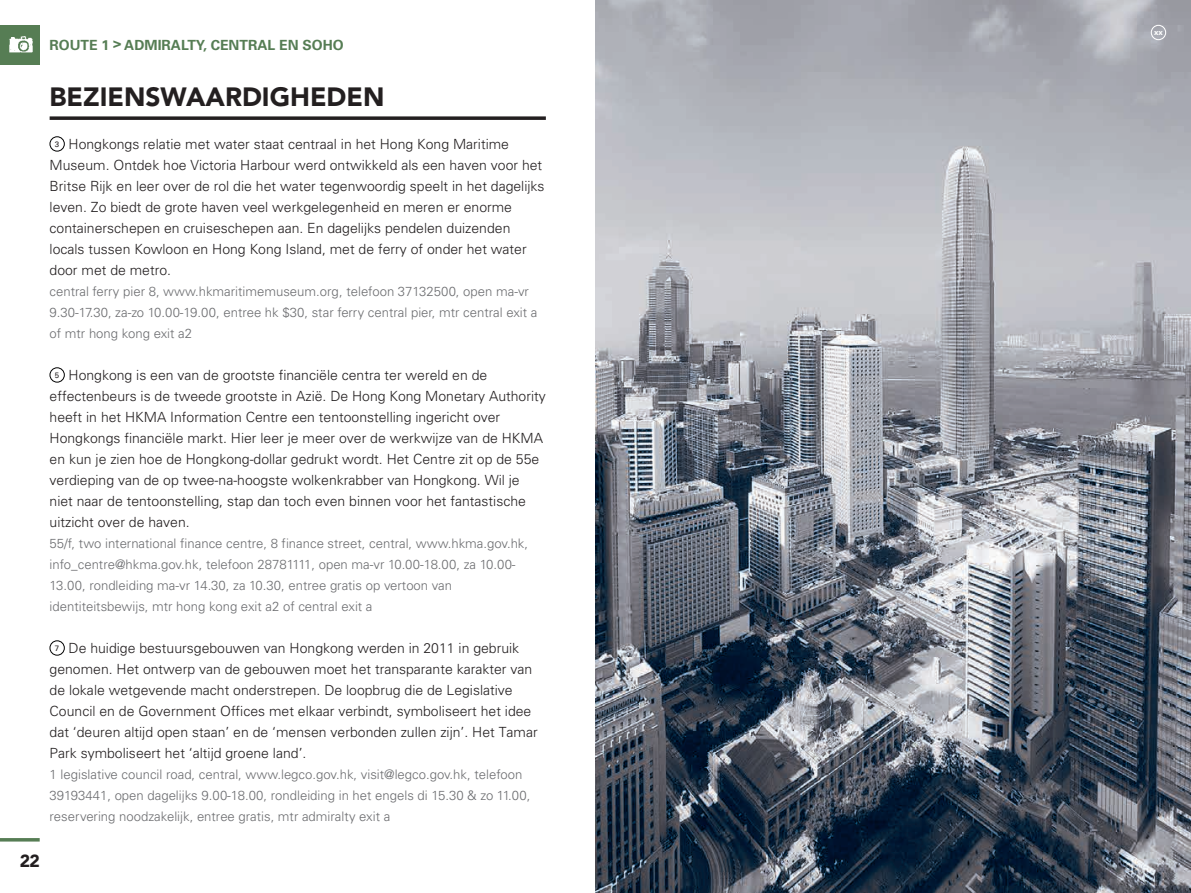
<style>
.page{position:relative;width:1191px;height:893px;background:#fff}
.page>*{position:absolute;margin:0;border:0;box-sizing:border-box;transform-origin:0 0}
.t1{font:900 26.25px "Avenir LT Std";color:#231f20}
.t2{font:900 17.5px "Avenir LT Std";color:#231f20}
.t3{font:300 14px/21px "Univers LT Std";color:#231f20}
.t4{font:700 14px "Univers LT Std";color:#567d54}
.t5{font:300 13.12px/21px "Univers LT Std";color:#6c6d70}
.t6{font:700 7.88px "Univers LT Std";color:#fff}
.s1{font-weight:400;font-size:7.88px}
</style>
<div class="page">
<img style="left:595px;top:0;width:596px;height:893px">
<hr style="left:0;top:838px;width:40px;height:3px;background:#567d54">
<div style="left:0;top:25px;width:40px;height:39px;background:#567d54"></div>
<img style="left:9px;top:36px;width:24px;height:17px">
<svg style="left:50px;top:116px;width:496px;height:4px;background:#3e3a3b"></svg>
<div style="left:50px;top:136px;width:15px;height:15px;border:1px solid #000001;border-radius:50%"></div>
<div style="left:50px;top:367px;width:15px;height:15px;border:1px solid #000001;border-radius:50%"></div>
<div style="left:50px;top:640px;width:15px;height:15px;border:1px solid #000001;border-radius:50%"></div>
<div style="left:1150px;top:25px;width:16px;height:15px;border:1px solid #fff;border-radius:50%"></div>
<p class="t4" style="left:50px;top:37px;width:296px">ROUTE 1 &gt; ADMIRALTY, CENTRAL EN SOHO</p>
<h1 class="t1" style="left:50px;top:81px;width:336px">BEZIENSWAARDIGHEDEN</h1>
<p class="t3" style="left:50px;top:133px;width:496px;text-indent:5px"><span class="s1">3</span> Hongkongs relatie met water staat centraal in het Hong Kong Maritime Museum. Ontdek hoe Victoria Harbour werd ontwikkeld als een haven voor het Britse Rijk en leer over de rol die het water tegenwoordig speelt in het dagelijks leven. Zo biedt de grote haven veel werkgelegenheid en meren er enorme containerschepen en cruiseschepen aan. En dagelijks pendelen duizenden locals tussen Kowloon en Hong Kong Island, met de ferry of onder het water door met de metro.</p>
<p class="t5" style="left:50px;top:280px;width:489px">central ferry pier 8, www.hkmaritimemuseum.org, telefoon 37132500, open ma-vr<br>9.30-17.30, za-zo 10.00-19.00, entree hk $30, star ferry central pier, mtr central exit a of mtr hong kong exit a2</p>
<p class="t3" style="left:50px;top:364px;width:498px;text-indent:5px"><span class="s1">5</span> Hongkong is een van de grootste financiële centra ter wereld en de effectenbeurs is de tweede grootste in Azië. De Hong Kong Monetary Authority heeft in het HKMA Information Centre een tentoonstelling ingericht over Hongkongs financiële markt. Hier leer je meer over de werkwijze van de HKMA en kun je zien hoe de Hongkong-dollar gedrukt wordt. Het Centre zit op de 55e verdieping van de op twee-na-hoogste wolkenkrabber van Hongkong. Wil je niet naar de tentoonstelling, stap dan toch even binnen voor het fantastische uitzicht over de haven.</p>
<p class="t5" style="left:50px;top:532px;width:480px">55/f, two international finance centre, 8 finance street, central, www.hkma.gov.hk, info_centre@hkma.gov.hk, telefoon 28781111, open ma-vr 10.00-18.00, za 10.00- 13.00, rondleiding ma-vr 14.30, za 10.30, entree gratis op vertoon van identiteitsbewijs, mtr hong kong exit a2 of central exit a</p>
<p class="t3" style="left:50px;top:637px;width:489px;text-indent:5px"><span class="s1">7</span> De huidige bestuursgebouwen van Hongkong werden in 2011 in gebruik genomen. Het ontwerp van de gebouwen moet het transparante karakter van de lokale wetgevende macht onderstrepen. De loopbrug die de Legislative Council en de Government Offices met elkaar verbindt, symboliseert het idee dat ‘deuren altijd open staan’ en de ‘mensen verbonden zullen zijn’. Het Tamar Park symboliseert het ‘altijd groene land’.</p>
<p class="t5" style="left:50px;top:763px;width:482px">1 legislative council road, central, www.legco.gov.hk, visit@legco.gov.hk, telefoon<br>39193441, open dagelijks 9.00-18.00, rondleiding in het engels di 15.30 &amp; zo 11.00, reservering noodzakelijk, entree gratis, mtr admiralty exit a</p>
<p class="t2" style="left:20px;top:850px;width:22px">22</p>
<p class="t6" style="left:1154px;top:27px;width:10px">xx</p>
</div>
